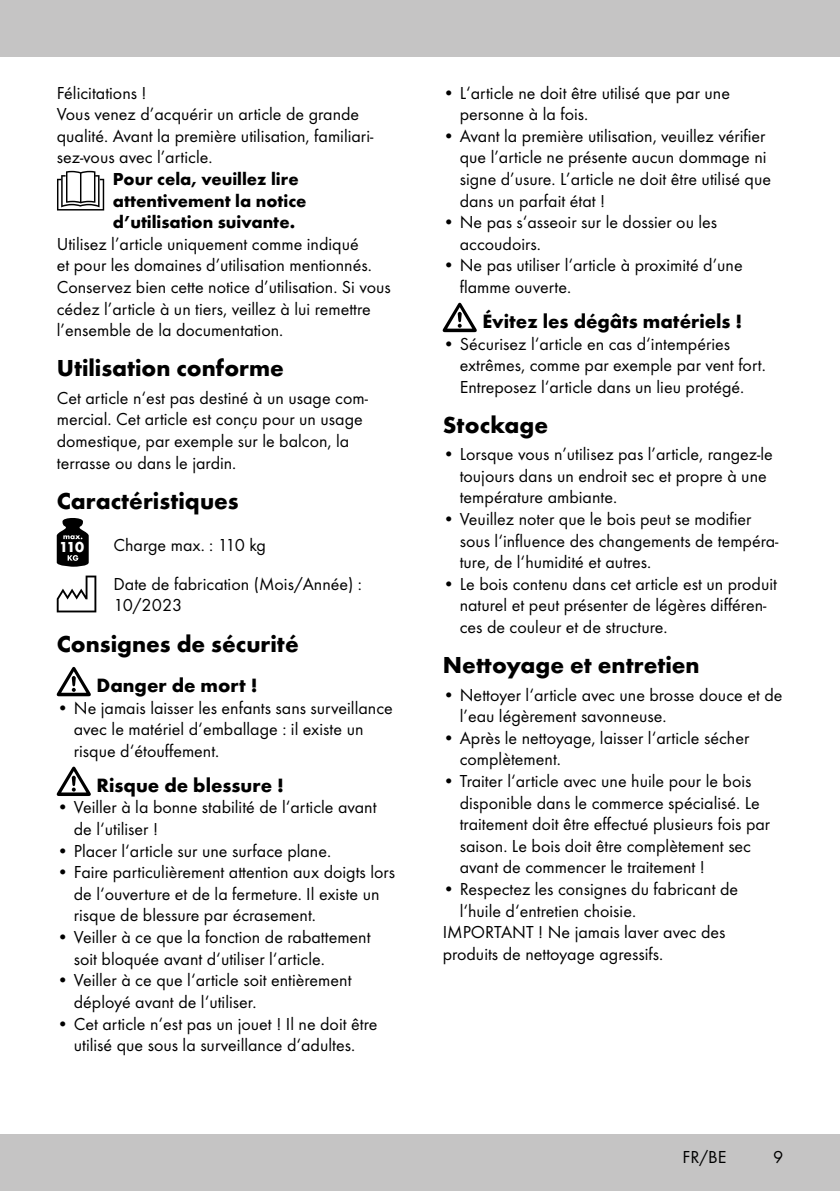
<style>
.page{position:relative;width:840px;height:1191px;background:#fff}
.page>*{position:absolute;margin:0;border:0;box-sizing:border-box;transform-origin:0 0}
.t1{font:700 24px "Futura TOT";color:#000}
.t2{font:700 20px "Futura TOT";color:#000}
.t3{font:18px/21.6px "Futura TOT Boo";color:#000}
.t4{font:700 18px/21.6px "Futura TOT";color:#000}
.t5{font:700 15px "Futura TOT";color:#fff}
</style>
<div class="page">
<div style="left:0;top:1134px;width:839px;height:57px;background:#c5c4c4"></div>
<div style="left:0;top:0;width:839px;height:57px;background:#c5c4c4"></div>
<svg style="left:57px;top:171px;width:47px;height:39px"></svg>
<svg style="left:57px;top:518px;width:32px;height:49px;background:#363636"></svg>
<svg style="left:57px;top:575px;width:39px;height:37px"></svg>
<svg style="left:57px;top:667px;width:34px;height:29px"></svg>
<svg style="left:57px;top:766px;width:34px;height:30px"></svg>
<svg style="left:442px;top:303px;width:34px;height:29px"></svg>
<p class="t3" style="left:57px;top:82px;width:318px">Félicitations !<br>Vous venez d’acquérir un article de grande qualité. Avant la première utilisation, familiari&shy;sez-vous avec l’article.</p>
<p class="t4" style="left:113px;top:168px;width:195px">Pour cela, veuillez lire attentivement la notice d’utilisation suivante.</p>
<p class="t3" style="left:57px;top:233px;width:335px">Utilisez l’article uniquement comme indiqué<br>et pour les domaines d’utilisation mentionnés.<br>Conservez bien cette notice d’utilisation. Si vous cédez l’article à un tiers, veillez à lui remettre l’ensemble de la documentation.</p>
<h1 class="t1" style="left:57px;top:353px;width:228px">Utilisation conforme</h1>
<p class="t3" style="left:57px;top:387px;width:312px">Cet article n‘est pas destiné à un usage com&shy;mercial. Cet article est conçu pour un usage domestique, par exemple sur le balcon, la terrasse ou dans le jardin.</p>
<h1 class="t1" style="left:57px;top:486px;width:183px">Caractéristiques</h1>
<p class="t5" style="left:59px;top:537px;width:26px">110</p>
<p class="t3" style="left:113px;top:526px;width:250px;line-height:38.6px">Charge max. : 110 kg<br>Date de fabrication (Mois/Année) :</p>
<p class="t3" style="left:113px;top:594px;width:70px">10/2023</p>
<h1 class="t1" style="left:57px;top:628px;width:243px">Consignes de sécurité</h1>
<p class="t2" style="left:96px;top:673px;width:162px">Danger de mort !</p>
<p class="t3" style="left:74px;top:697px;width:320px;text-indent:-17px">• Ne jamais laisser les enfants sans surveillance avec le matériel d‘emballage : il existe un risque d‘étouffement.</p>
<p class="t2" style="left:96px;top:772px;width:189px">Risque de blessure !</p>
<p class="t3" style="left:74px;top:796px;width:304px;text-indent:-17px">• Veiller à la bonne stabilité de l‘article avant de l‘utiliser !</p>
<p class="t3" style="left:57px;top:839px;width:276px">• Placer l‘article sur une surface plane.</p>
<p class="t3" style="left:74px;top:861px;width:322px;text-indent:-17px">• Faire particulièrement attention aux doigts lors de l‘ouverture et de la fermeture. Il existe un risque de blessure par écrasement.</p>
<p class="t3" style="left:74px;top:926px;width:298px;text-indent:-17px">• Veiller à ce que la fonction de rabattement soit bloquée avant d‘utiliser l‘article.</p>
<p class="t3" style="left:74px;top:969px;width:279px;text-indent:-17px">• Veiller à ce que l‘article soit entièrement déployé avant de l‘utiliser.</p>
<p class="t3" style="left:57px;top:1012px;width:322px;text-align:center">• Cet article n‘est pas un jouet ! Il ne doit être utilisé que sous la surveillance d‘adultes.</p>
<p class="t3" style="left:459px;top:82px;width:271px;text-indent:-17px">• L‘article ne doit être utilisé que par une personne à la fois.</p>
<p class="t3" style="left:459px;top:125px;width:313px;text-indent:-17px">• Avant la première utilisation, veuillez vérifier que l’article ne présente aucun dommage ni signe d’usure. L’article ne doit être utilisé que dans un parfait état !</p>
<p class="t3" style="left:459px;top:211px;width:259px;text-indent:-17px">• Ne pas s‘asseoir sur le dossier ou les accoudoirs.</p>
<p class="t3" style="left:459px;top:254px;width:284px;text-indent:-17px">• Ne pas utiliser l‘article à proximité d’une flamme ouverte.</p>
<p class="t2" style="left:482px;top:309px;width:261px">Évitez les dégâts matériels !</p>
<p class="t3" style="left:459px;top:333px;width:307px;text-indent:-17px">• Sécurisez l‘article en cas d‘intempéries extrêmes, comme par exemple par vent fort.<br>Entreposez l‘article dans un lieu protégé.</p>
<h1 class="t1" style="left:442px;top:410px;width:107px">Stockage</h1>
<p class="t3" style="left:459px;top:443px;width:314px;text-indent:-17px">• Lorsque vous n’utilisez pas l’article, rangez-le toujours dans un endroit sec et propre à une température ambiante.</p>
<p class="t3" style="left:459px;top:508px;width:320px;text-indent:-17px">• Veuillez noter que le bois peut se modifier sous l‘influence des changements de tempéra&shy;ture, de l‘humidité et autres.</p>
<p class="t3" style="left:459px;top:573px;width:318px;text-indent:-17px">• Le bois contenu dans cet article est un produit naturel et peut présenter de légères différen&shy;ces de couleur et de structure.</p>
<h1 class="t1" style="left:442px;top:650px;width:258px">Nettoyage et entretien</h1>
<p class="t3" style="left:459px;top:683px;width:324px;text-indent:-17px">• Nettoyer l‘article avec une brosse douce et de l’eau légèrement savonneuse.</p>
<p class="t3" style="left:459px;top:727px;width:291px;text-indent:-17px">• Après le nettoyage, laisser l‘article sécher complètement.</p>
<p class="t3" style="left:459px;top:770px;width:312px;text-indent:-17px">• Traiter l‘article avec une huile pour le bois disponible dans le commerce spécialisé. Le traitement doit être effectué plusieurs fois par saison. Le bois doit être complètement sec avant de commencer le traitement !</p>
<p class="t3" style="left:442px;top:878px;width:297px">• Respectez les consignes du fabricant de</p>
<p class="t3" style="left:459px;top:899px;width:178px">l‘huile d‘entretien choisie.</p>
<p class="t3" style="left:442px;top:921px;width:284px">IMPORTANT ! Ne jamais laver avec des</p>
<p class="t3" style="left:442px;top:943px;width:222px">produits de nettoyage agressifs.</p>
<p class="t3" style="left:682px;top:1146px;width:45px">FR/BE</p>
<p class="t3" style="left:772px;top:1146px;width:12px">9</p>
</div>
